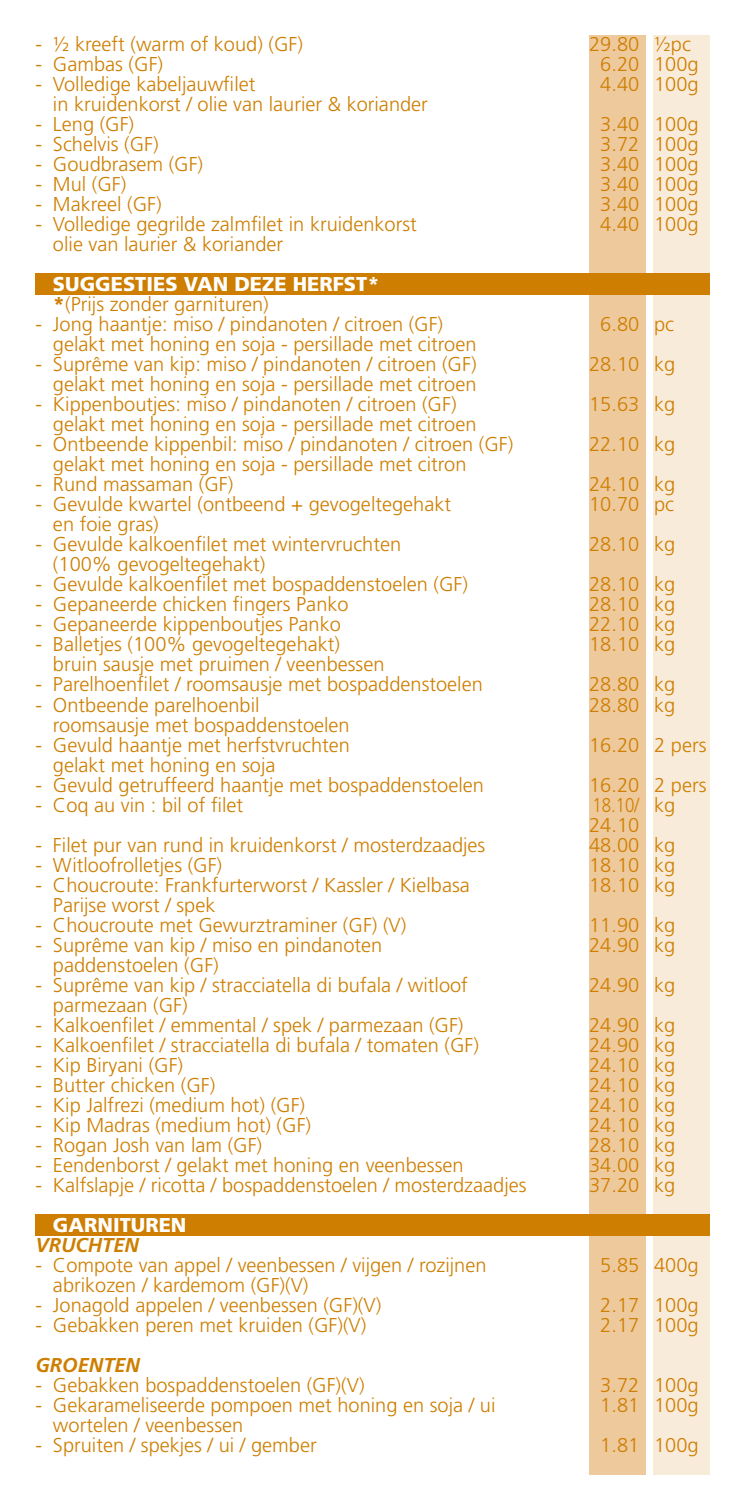
<style>
.page{position:relative;width:745px;height:1489px;background:#fff}
.page>*{position:absolute;margin:0;border:0;box-sizing:border-box;transform-origin:0 0}
.t1{font:300 20px/20px "Frutiger";color:#ce7e00}
.t2{font:900 20px/20px "Frutiger";color:#fff}
.t3{font:300 20px/20px "Frutiger";color:#ce7e00;text-align:justify;scale:.84 1}
.t4{font:italic 700 20px "Frutiger";color:#ce7e00}
.s1{color:#ce7e00}
.s2{font-weight:300;color:#ce7e00}
</style>
<div class="page">
<div style="left:588px;top:35px;width:57px;height:1439px;background:#eec99c"></div>
<div style="left:652px;top:35px;width:57px;height:1439px;background:#f9ebda"></div>
<div style="left:35px;top:1213px;width:674px;height:21px;background:#ce7e00"></div>
<div style="left:35px;top:273px;width:674px;height:21px;background:#ce7e00"></div>
<p class="t1" style="left:35px;top:34px;width:269px">- ½ kreeft (warm of koud) (GF)</p>
<p class="t1" style="left:35px;top:54px;width:129px">- Gambas (GF)</p>
<p class="t1" style="left:53px;top:74px;width:376px;text-indent:-17px">- Volledige kabeljauwfilet<br>in kruidenkorst / olie van laurier &amp; koriander</p>
<p class="t1" style="left:35px;top:114px;width:100px">- Leng (GF)</p>
<p class="t1" style="left:35px;top:134px;width:125px">- Schelvis (GF)</p>
<p class="t1" style="left:35px;top:154px;width:169px">- Goudbrasem (GF)</p>
<p class="t1" style="left:35px;top:174px;width:92px">- Mul (GF)</p>
<p class="t1" style="left:35px;top:194px;width:128px">- Makreel (GF)</p>
<p class="t1" style="left:53px;top:214px;width:365px;text-indent:-17px">- Volledige gegrilde zalmfilet in kruidenkorst olie van laurier &amp; koriander</p>
<p class="t2" style="left:53px;top:274px;width:328px">SUGGESTIES VAN DEZE HERFST* <span class="s1">*</span><span class="s2">(Prijs zonder garnituren)</span></p>
<p class="t1" style="left:53px;top:314px;width:425px;text-indent:-17px">- Jong haantje: miso / pindanoten / citroen (GF) gelakt met honing en soja - persillade met citroen</p>
<p class="t1" style="left:35px;top:354px;width:442px;text-align:right">- Suprême van kip: miso / pindanoten / citroen (GF) gelakt met honing en soja - persillade met citroen</p>
<p class="t1" style="left:53px;top:394px;width:425px;text-indent:-17px">- Kippenboutjes: miso / pindanoten / citroen (GF) gelakt met honing en soja - persillade met citroen</p>
<p class="t1" style="left:53px;top:434px;width:461px;text-indent:-17px">- Ontbeende kippenbil: miso / pindanoten / citroen (GF) gelakt met honing en soja - persillade met citron</p>
<p class="t1" style="left:35px;top:474px;width:199px">- Rund massaman (GF)</p>
<p class="t1" style="left:53px;top:494px;width:399px;text-indent:-17px">- Gevulde kwartel (ontbeend + gevogeltegehakt en foie gras)</p>
<p class="t1" style="left:53px;top:534px;width:349px;text-indent:-17px">- Gevulde kalkoenfilet met wintervruchten (100% gevogeltegehakt)</p>
<p class="t1" style="left:35px;top:574px;width:434px">- Gevulde kalkoenfilet met bospaddenstoelen (GF)</p>
<p class="t1" style="left:35px;top:594px;width:314px">- Gepaneerde chicken fingers Panko</p>
<p class="t1" style="left:35px;top:614px;width:307px">- Gepaneerde kippenboutjes Panko</p>
<p class="t1" style="left:53px;top:634px;width:333px;text-indent:-17px">- Balletjes (100% gevogeltegehakt) bruin sausje met pruimen / veenbessen</p>
<p class="t1" style="left:35px;top:674px;width:448px">- Parelhoenfilet / roomsausje met bospaddenstoelen</p>
<p class="t1" style="left:53px;top:694px;width:298px;text-indent:-17px">- Ontbeende parelhoenbil roomsausje met bospaddenstoelen</p>
<p class="t1" style="left:53px;top:734px;width:298px;text-indent:-17px">- Gevuld haantje met herfstvruchten gelakt met honing en soja</p>
<p class="t1" style="left:35px;top:774px;width:449px">- Gevuld getruffeerd haantje met bospaddenstoelen</p>
<p class="t1" style="left:35px;top:794px;width:209px">- Coq au vin : bil of filet</p>
<p class="t1" style="left:35px;top:834px;width:451px">- Filet pur van rund in kruidenkorst / mosterdzaadjes</p>
<p class="t1" style="left:35px;top:854px;width:188px">- Witloofrolletjes (GF)</p>
<p class="t1" style="left:53px;top:874px;width:418px;text-indent:-17px">- Choucroute: Frankfurterworst / Kassler / Kielbasa<br>Parijse worst / spek</p>
<p class="t1" style="left:35px;top:914px;width:372px">- Choucroute met Gewurztraminer (GF) (V)</p>
<p class="t1" style="left:53px;top:934px;width:330px;text-indent:-17px">- Suprême van kip / miso en pindanoten paddenstoelen (GF)</p>
<p class="t1" style="left:53px;top:974px;width:416px;text-indent:-17px">- Suprême van kip / stracciatella di bufala / witloof parmezaan (GF)</p>
<p class="t1" style="left:35px;top:1014px;width:429px">- Kalkoenfilet / emmental / spek / parmezaan (GF)</p>
<p class="t1" style="left:35px;top:1034px;width:445px">- Kalkoenfilet / stracciatella di bufala / tomaten (GF)</p>
<p class="t1" style="left:35px;top:1054px;width:149px">- Kip Biryani (GF)</p>
<p class="t1" style="left:35px;top:1074px;width:181px">- Butter chicken (GF)</p>
<p class="t1" style="left:35px;top:1094px;width:271px">- Kip Jalfrezi (medium hot) (GF)</p>
<p class="t1" style="left:35px;top:1114px;width:277px">- Kip Madras (medium hot) (GF)</p>
<p class="t1" style="left:35px;top:1134px;width:228px">- Rogan Josh van lam (GF)</p>
<p class="t1" style="left:35px;top:1154px;width:429px">- Eendenborst / gelakt met honing en veenbessen</p>
<p class="t1" style="left:35px;top:1174px;width:492px">- Kalfslapje / ricotta / bospaddenstoelen / mosterdzaadjes</p>
<p class="t2" style="left:53px;top:1214px;width:135px">GARNITUREN</p>
<p class="t4" style="left:35px;top:1232px;width:105px">VRUCHTEN</p>
<p class="t1" style="left:53px;top:1254px;width:435px;text-indent:-17px">- Compote van appel / veenbessen / vijgen / rozijnen abrikozen / kardemom (GF)(V)</p>
<p class="t1" style="left:35px;top:1294px;width:347px">- Jonagold appelen / veenbessen (GF)(V)</p>
<p class="t1" style="left:35px;top:1314px;width:332px">- Gebakken peren met kruiden (GF)(V)</p>
<p class="t4" style="left:35px;top:1352px;width:106px">GROENTEN</p>
<p class="t1" style="left:35px;top:1374px;width:330px">- Gebakken bospaddenstoelen (GF)(V)</p>
<p class="t1" style="left:53px;top:1394px;width:443px;text-indent:-17px">- Gekarameliseerde pompoen met honing en soja / ui wortelen / veenbessen</p>
<p class="t1" style="left:35px;top:1434px;width:282px">- Spruiten / spekjes / ui / gember</p>
<p class="t1" style="left:588px;top:34px;width:52px;text-align:center">29.80<br>6.20<br>4.40</p>
<p class="t1" style="left:600px;top:114px;width:40px;text-align:justify">3.40<br>3.72<br>3.40<br>3.40<br>3.40<br>4.40</p>
<p class="t1" style="left:653px;top:34px;width:46px">½pc<br>100g<br>100g</p>
<p class="t1" style="left:653px;top:114px;width:46px;text-align:justify">100g 100g 100g 100g 100g 100g</p>
<p class="t1" style="left:588px;top:304px;width:52px;line-height:40px;text-align:center">6.80<br>28.10<br>15.63<br>22.10<br>24.10</p>
<p class="t1" style="left:588px;top:484px;width:52px;line-height:40px;text-align:justify">10.70<br>28.10<br>28.10</p>
<p class="t1" style="left:588px;top:594px;width:52px;text-align:justify">28.10<br>22.10<br>18.10</p>
<p class="t1" style="left:588px;top:674px;width:52px">28.80<br>28.80</p>
<p class="t1" style="left:588px;top:724px;width:52px;line-height:40px">16.20<br>16.20</p>
<p class="t3" style="left:588px;top:794px;width:61px">18.10/ 24.10<br>48.00<br>18.10<br>18.10</p>
<p class="t1" style="left:588px;top:914px;width:52px">11.90<br>24.90</p>
<p class="t1" style="left:588px;top:964px;width:52px;line-height:40px">24.90<br>24.90</p>
<p class="t1" style="left:588px;top:1034px;width:52px;text-align:justify">24.90<br>24.10<br>24.10<br>24.10<br>24.10<br>28.10<br>34.00<br>37.20</p>
<p class="t1" style="left:653px;top:304px;width:23px;line-height:40px;text-align:justify">pc kg kg kg kg</p>
<p class="t1" style="left:653px;top:484px;width:23px;line-height:40px;text-align:justify">pc kg kg</p>
<p class="t1" style="left:653px;top:594px;width:23px;text-align:justify">kg kg kg</p>
<p class="t1" style="left:653px;top:674px;width:23px">kg kg</p>
<p class="t1" style="left:653px;top:724px;width:54px;line-height:40px">2 pers<br>2 pers</p>
<p class="t1" style="left:653px;top:784px;width:23px;line-height:40px">kg kg</p>
<p class="t1" style="left:653px;top:854px;width:23px">kg kg</p>
<p class="t1" style="left:653px;top:914px;width:23px">kg kg</p>
<p class="t1" style="left:653px;top:964px;width:23px;line-height:40px">kg kg</p>
<p class="t1" style="left:653px;top:1034px;width:23px;text-align:justify">kg kg kg kg kg kg kg kg</p>
<p class="t1" style="left:600px;top:1244px;width:40px;line-height:40px">5.85<br>2.17</p>
<p class="t1" style="left:600px;top:1314px;width:40px">2.17</p>
<p class="t1" style="left:600px;top:1374px;width:40px">3.72<br>1.81</p>
<p class="t1" style="left:600px;top:1434px;width:40px">1.81</p>
<p class="t1" style="left:653px;top:1244px;width:46px;line-height:40px">400g<br>100g</p>
<p class="t1" style="left:653px;top:1314px;width:46px">100g</p>
<p class="t1" style="left:653px;top:1374px;width:46px">100g<br>100g</p>
<p class="t1" style="left:653px;top:1434px;width:46px">100g</p>
</div>
